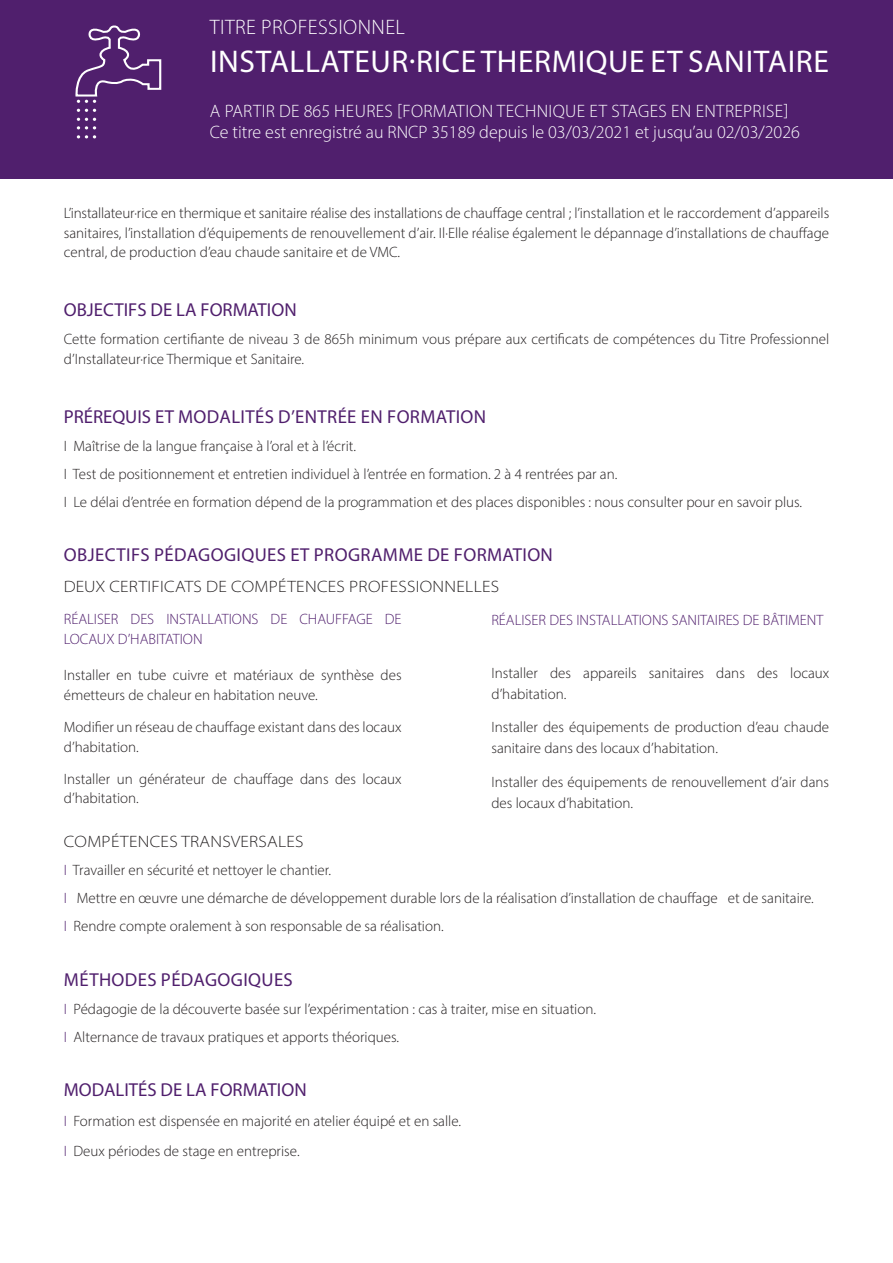
<style>
.page{position:relative;width:893px;height:1263px;background:#fff}
.page>*{position:absolute;margin:0;border:0;box-sizing:border-box;transform-origin:0 0}
.t1{font:31.5px "Myriad Pro";letter-spacing:.02em;color:#fff}
.t2{font:300 21px "Myriad Pro";letter-spacing:.02em;color:#fff}
.t3{font:18.75px "Myriad Pro";letter-spacing:.02em;color:#501f6d}
.t4{font:18.75px "Myriad Pro";color:#501f6d}
.t5{font:300 18px "Myriad Pro";color:#fff}
.t6{font:300 18px "Myriad Pro";letter-spacing:.02em;color:#fff}
.t7{font:300 semi-expanded 16.5px "Myriad Pro";letter-spacing:.02em;color:#231f20}
.t8{font:300 15px/19.5px "Myriad Pro";color:#231f20}
.t9{font:300 15px/19.5px "Myriad Pro";color:#501f6d}
.s1{color:#501f6d}
</style>
<div class="page">
<div style="left:0;top:0;width:893px;height:179px;background:#501f6d"></div>
<svg style="left:75px;top:25px;width:87px;height:78px"></svg>
<svg style="left:77px;top:109px;width:19px;height:3px"></svg>
<svg style="left:77px;top:118px;width:19px;height:11px"></svg>
<svg style="left:77px;top:135px;width:19px;height:3px"></svg>
<p class="t2" style="left:210px;top:14px;width:196px">TITRE PROFESSIONNEL</p>
<p class="t1" style="left:210px;top:42px;width:620px">INSTALLATEUR·RICE THERMIQUE ET SANITAIRE</p>
<p class="t6" style="left:210px;top:100px;width:580px">A PARTIR DE 865 HEURES [FORMATION TECHNIQUE ET STAGES EN ENTREPRISE]</p>
<p class="t5" style="left:210px;top:121px;width:592px">Ce titre est enregistré au RNCP 35189 depuis le 03/03/2021 et jusqu’au 02/03/2026</p>
<p class="t8" style="left:64px;top:203px;width:767px;text-align:justify">L’installateur·rice en thermique et sanitaire réalise des installations de chauffage central ; l’installation et le raccordement d’appareils sanitaires, l’installation d’équipements de renouvellement d’air. Il·Elle réalise également le dépannage d’installations de chauffage central, de production d’eau chaude sanitaire et de VMC.</p>
<p class="t4" style="left:64px;top:298px;width:234px">OBJECTIFS DE LA FORMATION</p>
<p class="t8" style="left:64px;top:329px;width:767px">Cette formation certifiante de niveau 3 de 865h minimum vous prépare aux certificats de compétences du Titre Professionnel d’Installateur·rice Thermique et Sanitaire.</p>
<p class="t3" style="left:64px;top:405px;width:424px">PRÉREQUIS ET MODALITÉS D’ENTRÉE EN FORMATION</p>
<p class="t8" style="left:64px;top:436px;width:294px">I Maîtrise de la langue française à l’oral et à l’écrit.</p>
<p class="t8" style="left:64px;top:464px;width:555px">I Test de positionnement et entretien individuel à l’entrée en formation. 2 à 4 rentrées par an.</p>
<p class="t8" style="left:64px;top:492px;width:740px">I Le délai d’entrée en formation dépend de la programmation et des places disponibles : nous consulter pour en savoir plus.</p>
<p class="t3" style="left:64px;top:544px;width:490px">OBJECTIFS PÉDAGOGIQUES ET PROGRAMME DE FORMATION</p>
<p class="t7" style="left:64px;top:577px;width:437px">DEUX CERTIFICATS DE COMPÉTENCES PROFESSIONNELLES</p>
<p class="t9" style="left:64px;top:609px;width:339px">RÉALISER DES INSTALLATIONS DE CHAUFFAGE DE<br>LOCAUX D’HABITATION</p>
<p class="t8" style="left:64px;top:665px;width:339px">Installer en tube cuivre et matériaux de synthèse des émetteurs de chaleur en habitation neuve.</p>
<p class="t8" style="left:64px;top:717px;width:339px">Modifier un réseau de chauffage existant dans des locaux d’habitation.</p>
<p class="t8" style="left:64px;top:769px;width:339px">Installer un générateur de chauffage dans des locaux d’habitation.</p>
<p class="t7" style="left:64px;top:831px;width:241px">COMPÉTENCES TRANSVERSALES</p>
<p class="t8" style="left:64px;top:860px;width:269px"><span class="s1">I</span> Travailler en sécurité et nettoyer le chantier.</p>
<p class="t8" style="left:64px;top:888px;width:751px"><span class="s1">I</span> Mettre en œuvre une démarche de développement durable lors de la réalisation d’installation de chauffage et de sanitaire.</p>
<p class="t8" style="left:64px;top:916px;width:381px"><span class="s1">I</span> Rendre compte oralement à son responsable de sa réalisation.</p>
<p class="t3" style="left:64px;top:968px;width:230px">MÉTHODES PÉDAGOGIQUES</p>
<p class="t8" style="left:64px;top:999px;width:534px"><span class="s1">I</span> Pédagogie de la découverte basée sur l’expérimentation : cas à traiter, mise en situation.</p>
<p class="t8" style="left:64px;top:1027px;width:337px"><span class="s1">I</span> Alternance de travaux pratiques et apports théoriques.</p>
<p class="t4" style="left:64px;top:1079px;width:244px">MODALITÉS DE LA FORMATION</p>
<p class="t8" style="left:64px;top:1111px;width:399px"><span class="s1">I</span> Formation est dispensée en majorité en atelier équipé et en salle.</p>
<p class="t8" style="left:64px;top:1140px;width:237px"><span class="s1">I</span> Deux périodes de stage en entreprise.</p>
<p class="t9" style="left:491px;top:610px;width:334px">RÉALISER DES INSTALLATIONS SANITAIRES DE BÂTIMENT</p>
<p class="t8" style="left:491px;top:662px;width:339px;line-height:21px">Installer des appareils sanitaires dans des locaux d’habitation.</p>
<p class="t8" style="left:491px;top:717px;width:339px;line-height:21px">Installer des équipements de production d’eau chaude sanitaire dans des locaux d’habitation.</p>
<p class="t8" style="left:491px;top:772px;width:339px;line-height:21px">Installer des équipements de renouvellement d’air dans des locaux d’habitation.</p>
</div>
